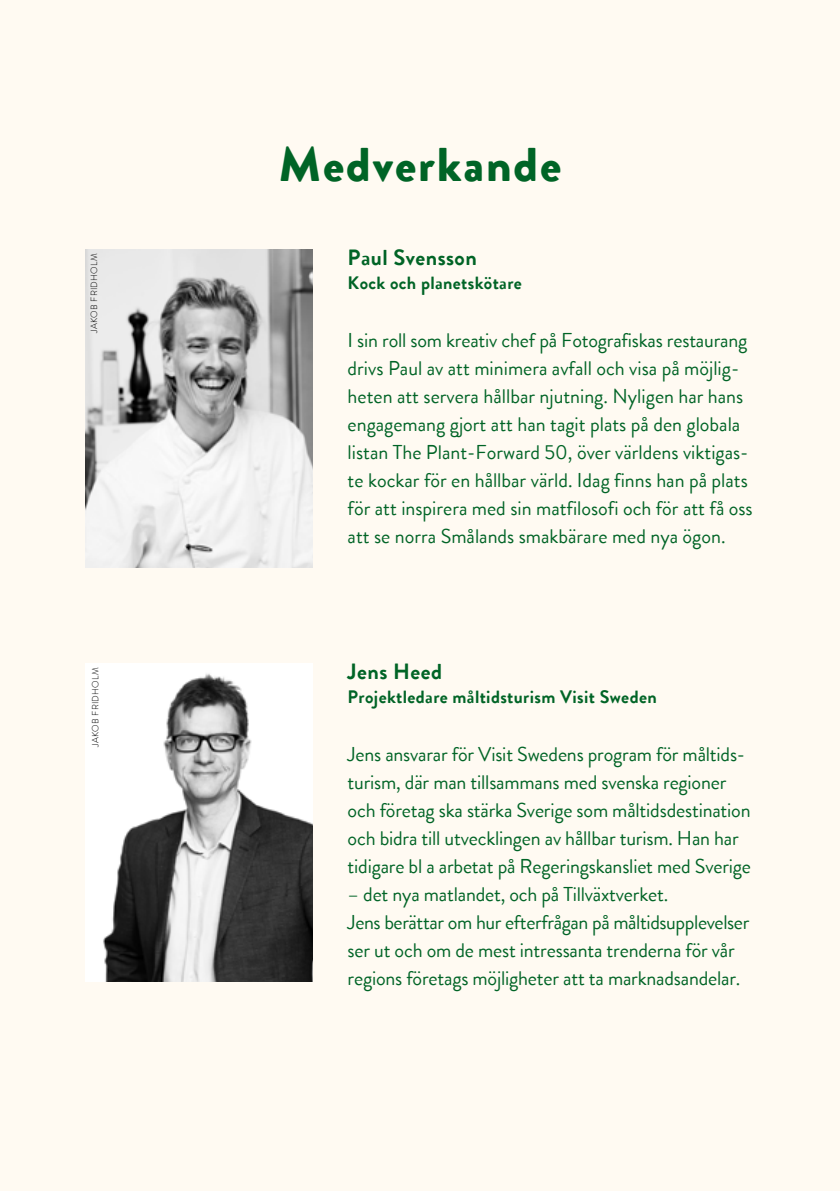
<style>
.page{position:relative;width:840px;height:1191px;background:#fff}
.page>*{position:absolute;margin:0;border:0;box-sizing:border-box;transform-origin:0 0}
.t1{font:900 48.2px "Brandon Grot W01";letter-spacing:.04em;color:#006426}
.t2{font:700 22px "Brandon Grot W01";letter-spacing:.02em;color:#006426}
.t3{font:20px/28px "Brandon Grot W01";letter-spacing:-.01em;color:#006426}
.t4{font:700 18px "Brandon Grot W01";letter-spacing:.02em;color:#006426}
.t5{font:300 9px "Brandon Grot W01";letter-spacing:.03em;color:#000}
</style>
<div class="page">
<div style="left:0;top:0;width:839px;height:1191px;background:#fffaf2"></div>
<img style="left:85px;top:249px;width:227px;height:318px">
<img style="left:85px;top:663px;width:227px;height:318px">
<p class="t5" style="left:88px;top:333px;width:81px;rotate:-90deg">JAKOB FRIDHOLM</p>
<p class="t5" style="left:90px;top:747px;width:81px;rotate:-90deg">JAKOB FRIDHOLM</p>
<h1 class="t1" style="left:278px;top:134px;width:284px">Medverkande</h1>
<p class="t2" style="left:347px;top:243px;width:131px">Paul Svensson</p>
<p class="t4" style="left:347px;top:271px;width:176px">Kock och planetskötare</p>
<p class="t3" style="left:347px;top:326px;width:406px">I sin roll som kreativ chef på Fotografiskas restaurang drivs Paul av att minimera avfall och visa på möjlig&shy;heten att servera hållbar njutning. Nyligen har hans engagemang gjort att han tagit plats på den globala listan The Plant-Forward 50, över världens viktigas&shy;te kockar för en hållbar värld. Idag finns han på plats för att inspirera med sin matfilosofi och för att få oss att se norra Smålands smakbärare med nya ögon.</p>
<p class="t2" style="left:347px;top:657px;width:96px">Jens Heed</p>
<p class="t4" style="left:347px;top:685px;width:310px">Projektledare måltidsturism Visit Sweden</p>
<p class="t3" style="left:347px;top:740px;width:404px">Jens ansvarar för Visit Swedens program för måltids&shy;turism, där man tillsammans med svenska regioner och företag ska stärka Sverige som måltidsdestination och bidra till utvecklingen av hållbar turism. Han har tidigare bl a arbetat på Regeringskansliet med Sverige</p>
<p class="t3" style="left:347px;top:880px;width:403px">– det nya matlandet, och på Tillväxtverket.<br>Jens berättar om hur efterfrågan på måltidsupplevelser ser ut och om de mest intressanta trenderna för vår regions företags möjligheter att ta marknadsandelar.</p>
</div>
